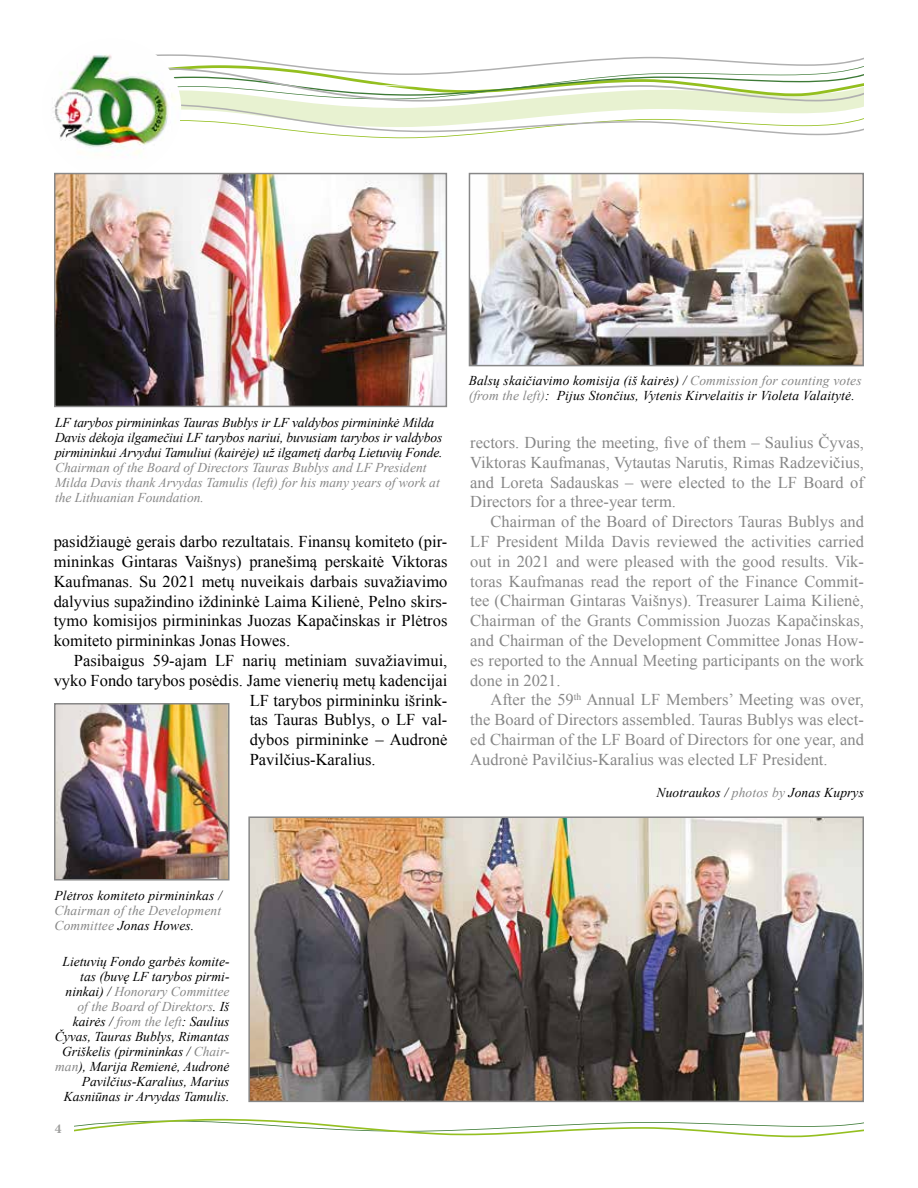
<style>
.page{position:relative;width:918px;height:1188px;background:#fff}
.page>*{position:absolute;margin:0;border:0;box-sizing:border-box;transform-origin:0 0}
.t1{font:16.5px/19.8px "Times New Roman";color:#878787;text-align:justify}
.t2{font:16.5px/19.8px "Times New Roman";color:#000;text-align:justify}
.t3{font:italic 13.5px/15px "Times New Roman";color:#000}
.t4{font:italic 13.5px/15px "Times New Roman";color:#878787}
.t5{font:700 13.5px "Minion Pro";color:#9d9d9c}
.s1{color:#878787}
.s2{color:#000}
</style>
<div class="page">
<svg style="left:74px;top:1119px;width:790px;height:18px"></svg>
<svg style="left:181px;top:54px;width:683px;height:84px"></svg>
<img style="left:53px;top:54px;width:128px;height:102px">
<img style="left:251px;top:819px;width:610px;height:280px">
<div style="left:248px;top:816px;width:616px;height:286px;border:2px solid #878787"></div>
<img style="left:472px;top:176px;width:389px;height:187px">
<div style="left:469px;top:173px;width:395px;height:193px;border:2px solid #878787"></div>
<img style="left:57px;top:176px;width:387px;height:228px">
<div style="left:54px;top:173px;width:393px;height:234px;border:2px solid #878787"></div>
<img style="left:57px;top:706px;width:170px;height:172px">
<div style="left:54px;top:703px;width:176px;height:178px;border:2px solid #878787"></div>
<p class="t3" style="left:55px;top:415px;width:389px">LF tarybos pirmininkas Tauras Bublys ir LF valdybos pirmininkė Milda<br>Davis dėkoja ilgamečiui LF tarybos nariui, buvusiam tarybos ir valdybos pirmininkui Arvydui Tamuliui (kairėje) už ilgametį darbą Lietuvių Fonde.</p>
<p class="t4" style="left:55px;top:460px;width:386px">Chairman of the Board of Directors Tauras Bublys and LF President<br>Milda Davis thank Arvydas Tamulis (left) for his many years of work at the Lithuanian Foundation.</p>
<p class="t2" style="left:54px;top:532px;width:395px">pasidžiaugė gerais darbo rezultatais. Finansų komiteto (pir&shy;mininkas Gintaras Vaišnys) pranešimą perskaitė Viktoras Kaufmanas. Su 2021 metų nuveikais darbais suvažiavimo dalyvius supažindino iždininkė Laima Kilienė, Pelno skirs&shy;tymo komisijos pirmininkas Juozas Kapačinskas ir Plėtros komiteto pirmininkas Jonas Howes.</p>
<p class="t2" style="left:74px;top:650px;width:375px">Pasibaigus 59-ajam LF narių metiniam suvažiavimui,</p>
<p class="t2" style="left:54px;top:670px;width:395px">vyko Fondo tarybos posėdis. Jame vienerių metų kadencijai</p>
<p class="t2" style="left:250px;top:690px;width:199px">LF tarybos pirmininku išrink-</p>
<p class="t2" style="left:250px;top:710px;width:199px">tas Tauras Bublys, o LF val-</p>
<p class="t2" style="left:250px;top:730px;width:199px">dybos pirmininke – Audronė</p>
<p class="t2" style="left:250px;top:749px;width:128px">Pavilčius-Karalius.</p>
<p class="t3" style="left:469px;top:373px;width:394px">Balsų skaičiavimo komisija (iš kairės) / <span class="s1">Commission for counting votes (from the left)</span>: Pijus Stončius, Vytenis Kirvelaitis ir Violeta Valaitytė.</p>
<p class="t1" style="left:470px;top:432px;width:395px">rectors. During the meeting, five of them – Saulius Čyvas, Viktoras Kaufmanas, Vytautas Narutis, Rimas Radzevičius, and Loreta Sadauskas – were elected to the LF Board of Directors for a three-year term.</p>
<p class="t1" style="left:470px;top:512px;width:395px;text-indent:20px">Chairman of the Board of Directors Tauras Bublys and LF President Milda Davis reviewed the activities carried out in 2021 and were pleased with the good results. Vik&shy;toras Kaufmanas read the report of the Finance Commit&shy;tee (Chairman Gintaras Vaišnys). Treasurer Laima Kilienė, Chairman of the Grants Commission Juozas Kapačinskas, and Chairman of the Development Committee Jonas How&shy;es reported to the Annual Meeting participants on the work done in 2021.</p>
<p class="t1" style="left:470px;top:690px;width:395px;text-indent:20px">After the 59<sup>th</sup> Annual LF Members’ Meeting was over, the Board of Directors assembled. Tauras Bublys was elect&shy;ed Chairman of the LF Board of Directors for one year, and Audronė Pavilčius-Karalius was elected LF President.</p>
<p class="t3" style="left:657px;top:785px;width:209px">Nuotraukos / <span class="s1">photos by</span> Jonas Kuprys</p>
<p class="t3" style="left:55px;top:887px;width:169px">Plėtros komiteto pirmininkas /</p>
<p class="t4" style="left:55px;top:902px;width:168px">Chairman of the Development<br>Committee <span class="s2">Jonas Howes.</span></p>
<p class="t3" style="left:55px;top:954px;width:176px;text-align:right">Lietuvių Fondo garbės komite&shy;tas (buvę LF tarybos pirmi&shy;ninkai) / <span class="s1">Honorary Committee of the Board of Direktors</span>. Iš kairės / <span class="s1">from the left</span>: Saulius<br>Čyvas, Tauras Bublys, Rimantas<br>Griškelis (pirmininkas / <span class="s1">Chair&shy;man</span>), Marija Remienė, Audronė<br>Pavilčius-Karalius, Marius<br>Kasniūnas ir Arvydas Tamulis.</p>
<p class="t5" style="left:55px;top:1121px;width:8px">4</p>
</div>
